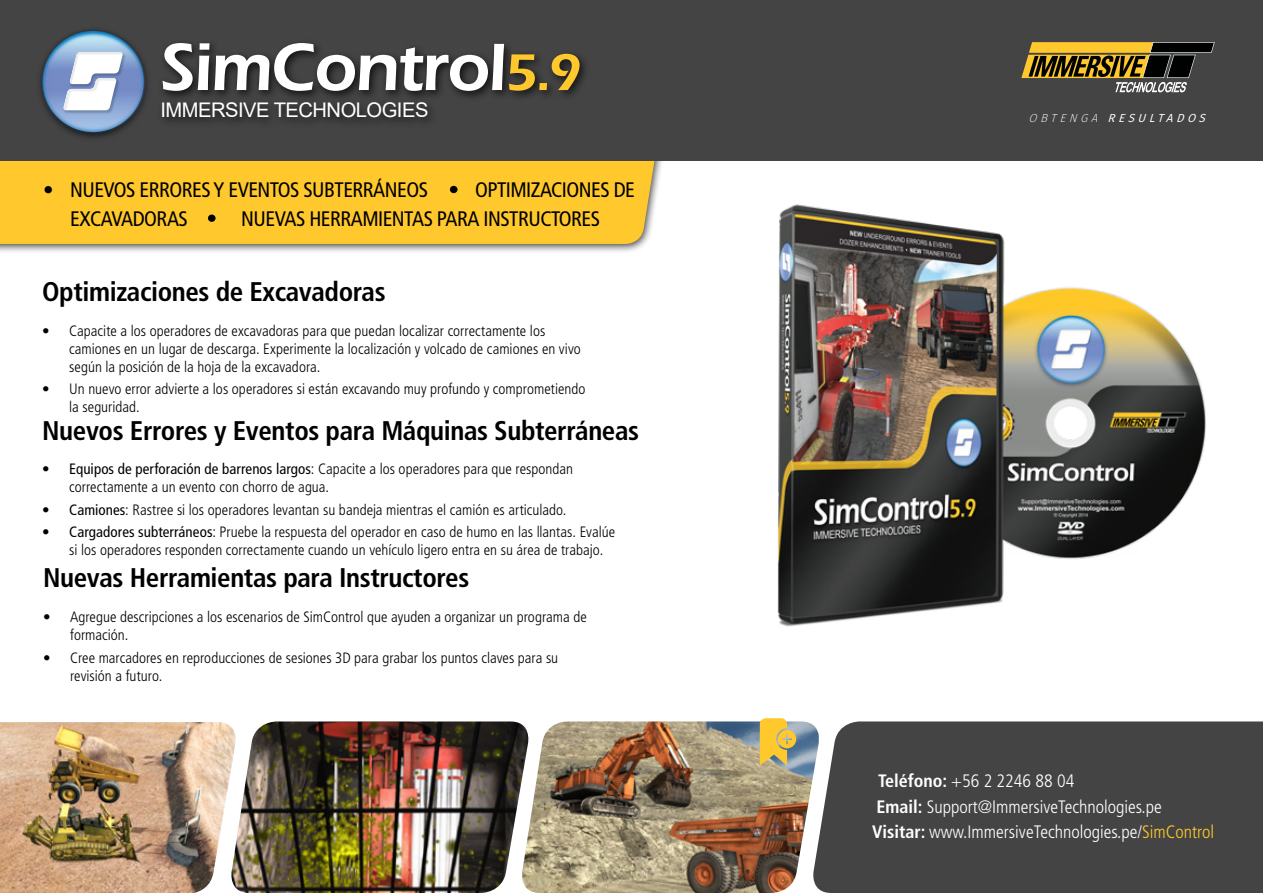
<style>
.page{position:relative;width:1263px;height:893px;background:#fff}
.page>*{position:absolute;margin:0;border:0;box-sizing:border-box;transform-origin:0 0}
.t1{font:600 69.3px "Eras ITC";letter-spacing:-.025em;color:#fff}
.t2{font:700 condensed 27px "Frutiger LT Std";letter-spacing:-.015em;color:#000}
.t3{font:condensed 21px "Frutiger";letter-spacing:-.025em;color:#000}
.t4{font:20.1px "Arial";letter-spacing:-.025em;color:#fff}
.t5{font:300 condensed 18px/25.8px "Frutiger LT Std";color:#fff}
.t6{font:300 condensed 15px/18px "Frutiger LT Std";color:#000}
.t7{font:italic 11.7px "Fira Sans";color:#fff}
.s1{font-size:53.55px;color:#ffc82c}
.s2{font-weight:400}
.s3{font-weight:200}
.s4{font-weight:700}
.s5{color:#ffc82c}
</style>
<div class="page">
<div style="left:0;top:30px;width:682px;height:224px;background:#000;opacity:.75"></div>
<div style="left:0;top:161px;width:678px;height:83px;background:#ffc82c"></div>
<div style="left:0;top:0;width:1263px;height:161px;background:#444"></div>
<div style="left:157px;top:38px;width:433px;height:91px;background:#000;opacity:.75"></div>
<img style="left:40px;top:29px;width:108px;height:109px">
<img style="left:63px;top:110px;width:57px;height:4px">
<img style="left:69px;top:51px;width:57px;height:37px">
<svg style="left:63px;top:52px;width:60px;height:58px"></svg>
<svg style="left:1021px;top:42px;width:194px;height:50px"></svg>
<img style="left:777px;top:204px;width:429px;height:423px">
<div style="left:208px;top:215px;width:8px;height:7px;background:#000;border-radius:50%"></div>
<div style="left:450px;top:186px;width:7px;height:7px;background:#000;border-radius:50%"></div>
<img style="left:0;top:722px;width:228px;height:171px">
<img style="left:228px;top:721px;width:293px;height:172px">
<img style="left:521px;top:721px;width:287px;height:172px">
<div style="left:808px;top:721px;width:455px;height:172px;background:#444"></div>
<svg style="left:760px;top:718px;width:36px;height:48px"></svg>
<h1 class="t1" style="left:160px;top:28px;width:423px">SimControl<span class="s1">5.9</span></h1>
<h3 class="t4" style="left:160px;top:97px;width:269px">IMMERSIVE TECHNOLOGIES</h3>
<h3 class="t3" style="left:43px;top:178px;width:386px">• NUEVOS ERRORES Y EVENTOS SUBTERRÁNEOS</h3>
<h3 class="t3" style="left:475px;top:178px;width:161px">OPTIMIZACIONES DE</h3>
<h3 class="t3" style="left:70px;top:206px;width:119px">EXCAVADORAS</h3>
<h3 class="t3" style="left:241px;top:206px;width:360px">NUEVAS HERRAMIENTAS PARA INSTRUCTORES</h3>
<h2 class="t2" style="left:42px;top:276px;width:345px">Optimizaciones de Excavadoras</h2>
<p class="t6" style="left:69px;top:322px;width:513px;text-indent:-27px">• Capacite a los operadores de excavadoras para que puedan localizar correctamente los camiones en un lugar de descarga. Experimente la localización y volcado de camiones en vivo según la posición de la hoja de la excavadora.</p>
<p class="t6" style="left:69px;top:380px;width:518px;text-indent:-27px">• Un nuevo error advierte a los operadores si están excavando muy profundo y comprometiendo la seguridad.</p>
<h2 class="t2" style="left:42px;top:414px;width:598px">Nuevos Errores y Eventos para Máquinas Subterráneas</h2>
<p class="t6" style="left:69px;top:460px;width:505px;text-indent:-27px"><span class="s2">• Equipos de perforación de barrenos largos</span>: Capacite a los operadores para que respondan correctamente a un evento con chorro de agua.</p>
<p class="t6" style="left:42px;top:501px;width:526px"><span class="s2">• Camiones</span>: Rastree si los operadores levantan su bandeja mientras el camión es articulado.</p>
<p class="t6" style="left:69px;top:523px;width:547px;text-indent:-27px"><span class="s2">• Cargadores subterráneos</span>: Pruebe la respuesta del operador en caso de humo en las llantas. Evalúe si los operadores responden correctamente cuando un vehículo ligero entra en su área de trabajo.</p>
<h2 class="t2" style="left:43px;top:562px;width:428px">Nuevas Herramientas para Instructores</h2>
<p class="t6" style="left:70px;top:608px;width:518px;text-indent:-27px">• Agregue descripciones a los escenarios de SimControl que ayuden a organizar un programa de formación.</p>
<p class="t6" style="left:70px;top:648px;width:490px;text-indent:-27px">• Cree marcadores en reproducciones de sesiones 3D para grabar los puntos claves para su revisión a futuro.</p>
<p class="t7" style="left:1028px;top:109px;width:183px"><span class="s3">OBTENGA</span> RESULTADOS</p>
<p class="t5" style="left:872px;top:768px;width:343px;text-indent:6px"><span class="s4">Teléfono:</span> +56 2 2246 88 04<br><span class="s4">Email:</span> Support@ImmersiveTechnologies.pe<br><span class="s4">Visitar:</span> www.ImmersiveTechnologies.pe/<span class="s5">SimControl</span></p>
</div>
